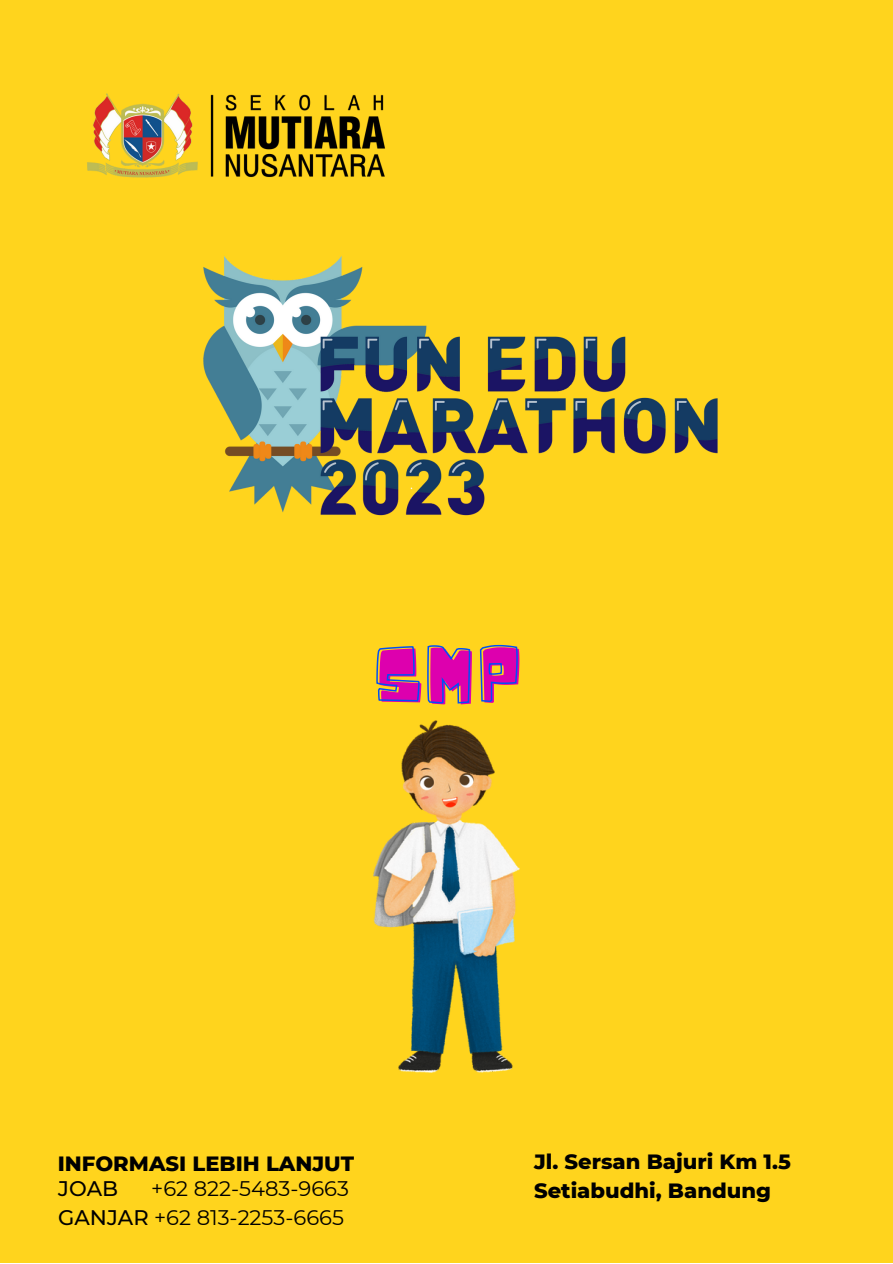
<style>
.page{position:relative;width:893px;height:1264px;background:#fff}
.page>*{position:absolute;margin:0;border:0;box-sizing:border-box;transform-origin:0 0}
.t1{font:75px "Noot";color:#dd00ae}
.t2{font:800 21.15px/29.2px "Montserrat";color:#000}
.t3{font:21.15px/29.2px "Montserrat";color:#000;text-align:right}
.t4{font:500 21.15px "Montserrat";color:#000}
.s1{font-weight:500}
</style>
<div class="page">
<div style="left:0;top:0;width:892px;height:1262px;background:#ffd41d"></div>
<img style="left:203px;top:256px;width:515px;height:260px">
<img style="left:87px;top:93px;width:298px;height:85px">
<img style="left:373px;top:720px;width:146px;height:352px">
<svg style="left:376px;top:644px;width:142px;height:60px"></svg>
<h1 class="t1" style="left:375px;top:630px;width:148px">SMP</h1>
<p class="t2" style="left:58px;top:1148px;width:298px">INFORMASI LEBIH LANJUT</p>
<p class="t4" style="left:58px;top:1175px;width:61px">JOAB</p>
<p class="t3" style="left:58px;top:1173px;width:292px">+62 822-5483-9663<br><span class="s1">GANJAR</span> +62 813-2253-6665</p>
<p class="t2" style="left:534px;top:1146px;width:258px">Jl. Sersan Bajuri Km 1.5<br>Setiabudhi, Bandung</p>
</div>
